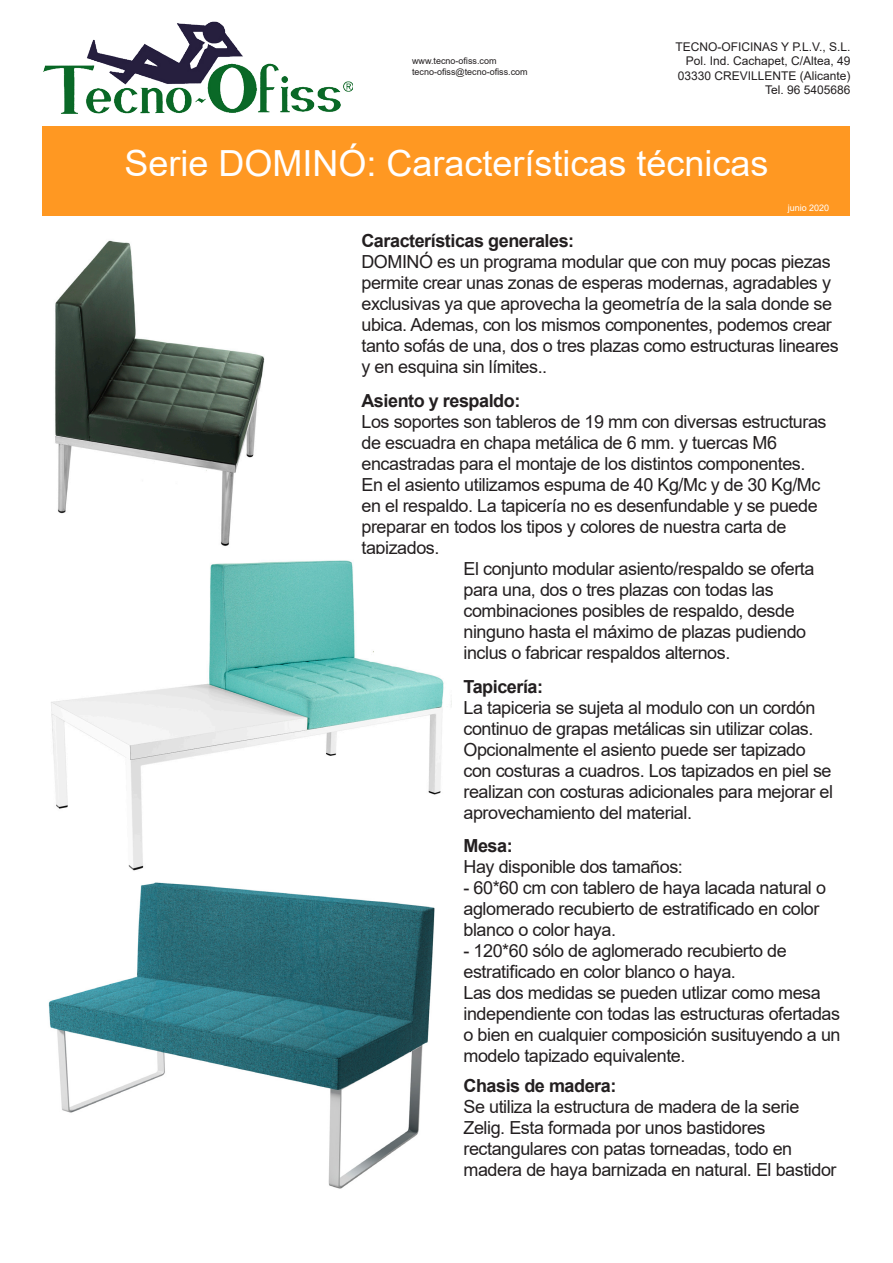
<style>
.page{position:relative;width:893px;height:1263px;background:#fff}
.page>*{position:absolute;margin:0;border:0;box-sizing:border-box;transform-origin:0 0}
.t1{font:36px "Arial";color:#fff}
.t2{font:18px/21px "Arial";letter-spacing:-.025em;color:#231f20}
.t3{font:700 18px "Arial";letter-spacing:-.025em;color:#231f20}
.t4{font:12px "Arial";color:#231f20}
.t5{font:9px "Arial";color:#231f20}
.t6{font:9px "Arial";color:#fff}
</style>
<div class="page">
<div style="left:43px;top:126px;width:807px;height:73px;background:#ff9822"></div>
<div style="left:43px;top:199px;width:807px;height:17px;background:#ff9822"></div>
<img style="left:43px;top:21px;width:309px;height:93px">
<img style="left:55px;top:240px;width:210px;height:306px">
<img style="left:51px;top:560px;width:393px;height:311px">
<img style="left:48px;top:882px;width:387px;height:307px">
<p class="t5" style="left:412px;top:55px;width:86px">www.tecno-ofiss.com</p>
<p class="t5" style="left:412px;top:65px;width:117px">tecno-ofiss@tecno-ofiss.com</p>
<p class="t4" style="left:675px;top:38px;width:176px">TECNO-OFICINAS Y P.L.V., S.L.</p>
<p class="t4" style="left:686px;top:53px;width:166px">Pol. Ind. Cachapet, C/Altea, 49</p>
<p class="t4" style="left:678px;top:67px;width:174px">03330 CREVILLENTE (Alicante)</p>
<p class="t4" style="left:765px;top:82px;width:87px">Tel. 96 5405686</p>
<p class="t1" style="left:124px;top:138px;width:646px">Serie DOMINÓ: Características técnicas</p>
<p class="t6" style="left:788px;top:202px;width:43px">junio 2020</p>
<p class="t3" style="left:361px;top:228px;width:214px">Características generales:</p>
<p class="t2" style="left:361px;top:251px;width:479px">DOMINÓ es un programa modular que con muy pocas piezas permite crear unas zonas de esperas modernas, agradables y exclusivas ya que aprovecha la geometría de la sala donde se ubica. Ademas, con los mismos componentes, podemos crear tanto sofás de una, dos o tres plazas como estructuras lineares y en esquina sin límites..</p>
<p class="t3" style="left:361px;top:388px;width:160px">Asiento y respaldo:</p>
<p class="t2" style="left:361px;top:411px;width:467px">Los soportes son tableros de 19 mm con diversas estructuras de escuadra en chapa metálica de 6 mm. y tuercas M6 encastradas para el montaje de los distintos componentes.</p>
<p class="t2" style="left:361px;top:474px;width:461px">En el asiento utilizamos espuma de 40 Kg/Mc y de 30 Kg/Mc en el respaldo. La tapicería no es desenfundable y se puede preparar en todos los tipos y colores de nuestra carta de tapizados.</p>
<p class="t2" style="left:463px;top:558px;width:352px">El conjunto modular asiento/respaldo se oferta para una, dos o tres plazas con todas las combinaciones posibles de respaldo, desde ninguno hasta el máximo de plazas pudiendo inclus o fabricar respaldos alternos.</p>
<p class="t3" style="left:463px;top:673px;width:81px">Tapicería:</p>
<p class="t2" style="left:463px;top:697px;width:371px">La tapiceria se sujeta al modulo con un cordón continuo de grapas metálicas sin utilizar colas.<br>Opcionalmente el asiento puede ser tapizado con costuras a cuadros. Los tapizados en piel se realizan con costuras adicionales para mejorar el aprovechamiento del material.</p>
<p class="t3" style="left:463px;top:833px;width:51px">Mesa:</p>
<p class="t2" style="left:463px;top:856px;width:221px">Hay disponible dos tamaños:</p>
<p class="t2" style="left:463px;top:877px;width:364px">- 60*60 cm con tablero de haya lacada natural o aglomerado recubierto de estratificado en color blanco o color haya.</p>
<p class="t2" style="left:463px;top:940px;width:379px">- 120*60 sólo de aglomerado recubierto de estratificado en color blanco o haya.<br>Las dos medidas se pueden utlizar como mesa independiente con todas las estructuras ofertadas o bien en cualquier composición susituyendo a un modelo tapizado equivalente.</p>
<p class="t3" style="left:463px;top:1073px;width:154px">Chasis de madera:</p>
<p class="t2" style="left:463px;top:1096px;width:375px">Se utiliza la estructura de madera de la serie Zelig. Esta formada por unos bastidores rectangulares con patas torneadas, todo en madera de haya barnizada en natural. El bastidor</p>
</div>
